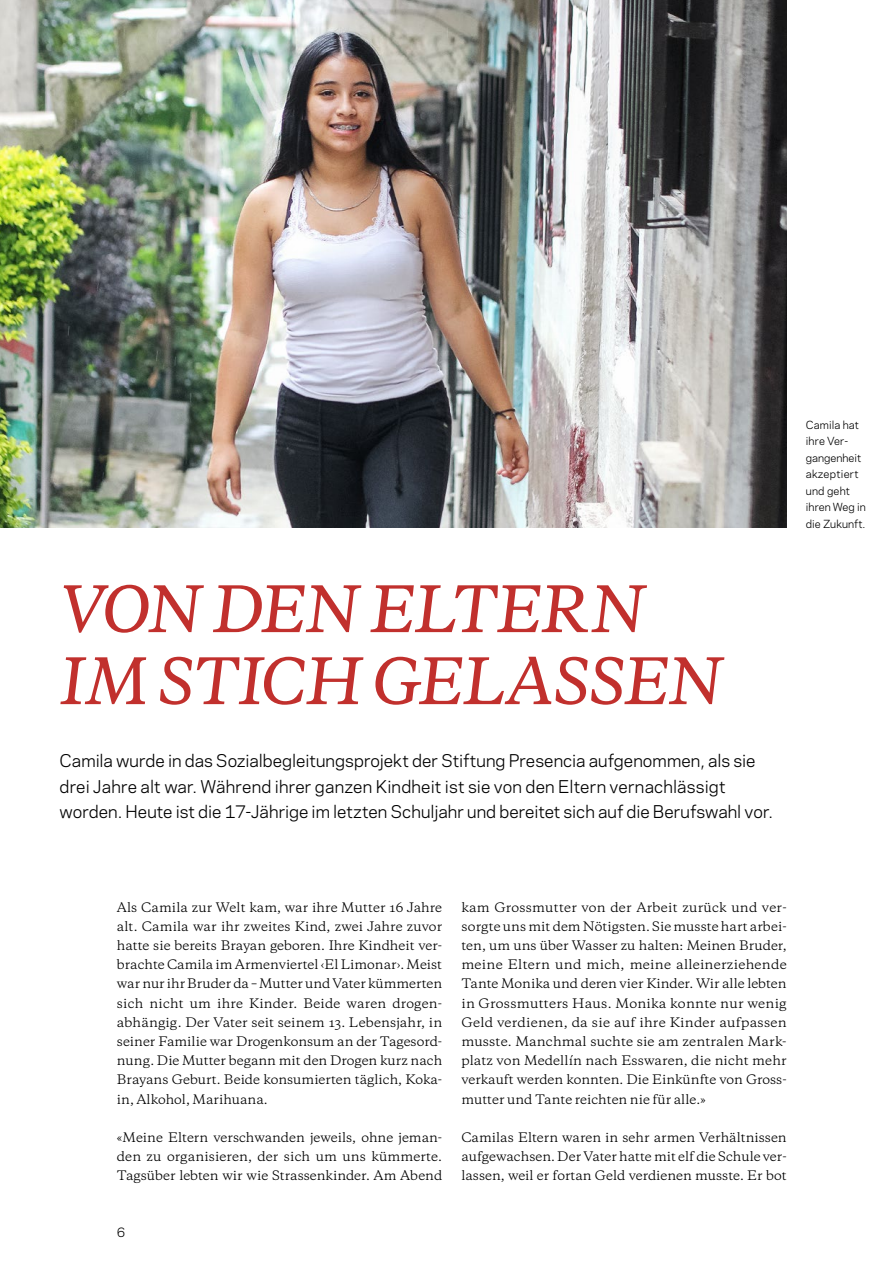
<style>
.page{position:relative;width:893px;height:1263px;background:#fff}
.page>*{position:absolute;margin:0;border:0;box-sizing:border-box;transform-origin:0 0}
.t1{font:italic 500 60px/72px "Galaxie Copernicus";letter-spacing:-.025em;color:#c1302d}
.t2{font:16.5px/25.5px "Galaxie Polaris";letter-spacing:.005em;color:#000}
.t3{font:12.3px/19.2px "Galaxie Copernicus";color:#000;text-align:justify}
.t4{font:12.3px "Galaxie Polaris";color:#000}
.t5{font:10.5px/16.5px "Galaxie Polaris";letter-spacing:.01em;color:#000}
</style>
<div class="page">
<img style="left:0;top:0;width:787px;height:528px">
<h1 class="t1" style="left:59px;top:574px;width:665px">VON DEN ELTERN<br>IM STICH GELASSEN</h1>
<p class="t2" style="left:60px;top:747px;width:715px">Camila wurde in das Sozialbegleitungsprojekt der Stiftung Presencia aufgenommen, als sie drei Jahre alt war. Während ihrer ganzen Kindheit ist sie von den Eltern vernachlässigt worden. Heute ist die 17-Jährige im letzten Schuljahr und bereitet sich auf die Berufswahl vor.</p>
<p class="t5" style="left:806px;top:416px;width:61px">Camila hat ihre Ver&shy;gangenheit akzeptiert und geht ihren Weg in die Zukunft.</p>
<p class="t3" style="left:117px;top:897px;width:327px">Als Camila zur Welt kam, war ihre Mutter 16 Jahre alt. Camila war ihr zweites Kind, zwei Jahre zuvor hatte sie bereits Brayan geboren. Ihre Kindheit ver&shy;brachte Camila im Armenviertel ‹El Limonar›. Meist war nur ihr Bruder da – Mutter und Vater kümmerten sich nicht um ihre Kinder. Beide waren drogen&shy;abhängig. Der Vater seit seinem 13. Lebensjahr, in seiner Familie war Drogenkonsum an der Tagesord&shy;nung. Die Mutter begann mit den Drogen kurz nach Brayans Geburt. Beide konsumierten täglich, Koka&shy;in, Alkohol, Marihuana.</p>
<p class="t3" style="left:117px;top:1128px;width:327px">«Meine Eltern verschwanden jeweils, ohne jeman&shy;den zu organisieren, der sich um uns kümmerte.<br>Tagsüber lebten wir wie Strassenkinder. Am Abend</p>
<p class="t4" style="left:117px;top:1223px;width:10px">6</p>
<p class="t3" style="left:461px;top:897px;width:327px">kam Grossmutter von der Arbeit zurück und ver&shy;sorgte uns mit dem Nötigsten. Sie musste hart arbei&shy;ten, um uns über Wasser zu halten: Meinen Bruder, meine Eltern und mich, meine alleinerziehende Tante Monika und deren vier Kinder. Wir alle lebten in Grossmutters Haus. Monika konnte nur wenig Geld verdienen, da sie auf ihre Kinder aufpassen musste. Manchmal suchte sie am zentralen Mark&shy;platz von Medellín nach Esswaren, die nicht mehr verkauft werden konnten. Die Einkünfte von Gross&shy;mutter und Tante reichten nie für alle.»</p>
<p class="t3" style="left:461px;top:1128px;width:327px">Camilas Eltern waren in sehr armen Verhältnissen aufgewachsen. Der Vater hatte mit elf die Schule ver&shy;lassen, weil er fortan Geld verdienen musste. Er bot</p>
</div>
